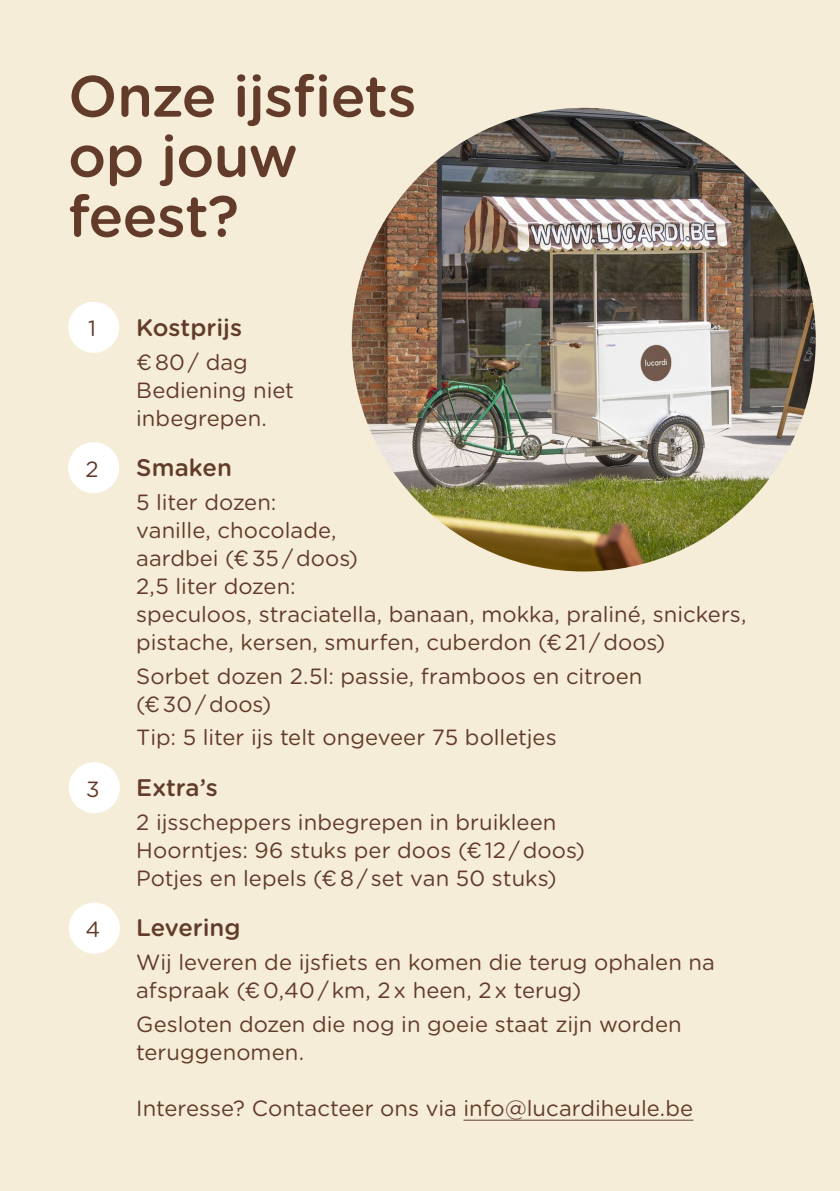
<style>
.page{position:relative;width:840px;height:1191px;background:#fff}
.page>*{position:absolute;margin:0;border:0;box-sizing:border-box;transform-origin:0 0}
.Tekst{font:500 58px/60px "Gotham Rounded";letter-spacing:-.015em;color:#623b2a}
.Titeltje{font:500 24px "Gotham Rounded";color:#623b2a}
.Tekst-2{font:22px/28px "Gotham Rounded";color:#623b2a}
.Lijn_1{font:22px "Gotham Rounded";color:#623b2a}
</style>
<div class="page">
<div style="left:0;top:0;width:839px;height:1191px;background:#f5edd7"></div>
<hr style="left:463px;top:1119px;width:230px;height:1px;background:#623b2a">
<div style="left:68px;top:302px;width:51px;height:51px;background:#fff;border-radius:50%"></div>
<div style="left:68px;top:442px;width:51px;height:51px;background:#fff;border-radius:50%"></div>
<div style="left:69px;top:762px;width:51px;height:51px;background:#fff;border-radius:50%"></div>
<div style="left:69px;top:902px;width:51px;height:51px;background:#fff;border-radius:50%"></div>
<img style="left:351px;top:108px;width:464px;height:463px;border-radius:232px">
<p class="Tekst" style="left:68px;top:64px;width:350px">Onze ijsfiets op jouw feest?</p>
<p class="Lijn_1" style="left:88px;top:313px;width:9px">1</p>
<p class="Lijn_1" style="left:85px;top:453px;width:15px">2</p>
<p class="Lijn_1" style="left:86px;top:773px;width:15px">3</p>
<p class="Lijn_1" style="left:85px;top:914px;width:16px">4</p>
<p class="Titeltje" style="left:136px;top:310px;width:107px">Kostprijs</p>
<p class="Tekst-2" style="left:136px;top:347px;width:159px">€ 80 / dag<br>Bediening niet inbegrepen.</p>
<p class="Titeltje" style="left:136px;top:450px;width:97px">Smaken</p>
<p class="Tekst-2" style="left:136px;top:487px;width:611px">5 liter dozen:<br>vanille, chocolade,<br>aardbei (€ 35 / doos)<br>2,5 liter dozen:<br>speculoos, straciatella, banaan, mokka, praliné, snickers, pistache, kersen, smurfen, cuberdon (€ 21 / doos)</p>
<p class="Tekst-2" style="left:136px;top:661px;width:507px">Sorbet dozen 2.5l: passie, framboos en citroen (€ 30 / doos)</p>
<p class="Tekst-2" style="left:136px;top:722px;width:421px">Tip: 5 liter ijs telt ongeveer 75 bolletjes</p>
<p class="Titeltje" style="left:136px;top:770px;width:83px">Extra’s</p>
<p class="Tekst-2" style="left:136px;top:807px;width:450px">2 ijsscheppers inbegrepen in bruikleen<br>Hoorntjes: 96 stuks per doos (€ 12 / doos)<br>Potjes en lepels (€ 8 / set van 50 stuks)</p>
<p class="Titeltje" style="left:136px;top:910px;width:106px">Levering</p>
<p class="Tekst-2" style="left:136px;top:947px;width:580px">Wij leveren de ijsfiets en komen die terug ophalen na afspraak (€ 0,40 / km, 2 x heen, 2 x terug)</p>
<p class="Tekst-2" style="left:136px;top:1009px;width:546px">Gesloten dozen die nog in goeie staat zijn worden teruggenomen.</p>
<p class="Tekst-2" style="left:136px;top:1093px;width:558px">Interesse? Contacteer ons via info@lucardiheule.be</p>
</div>
